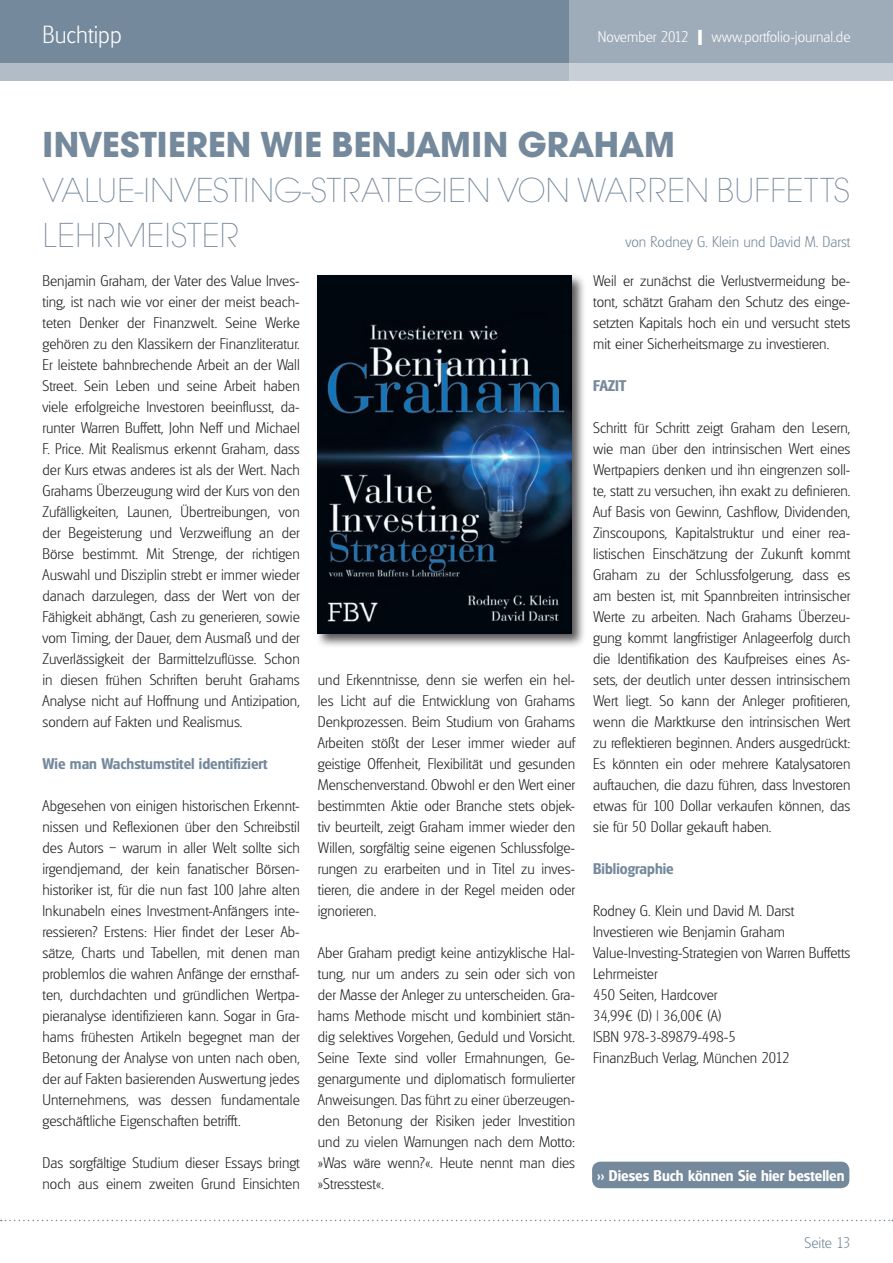
<style>
.page{position:relative;width:893px;height:1263px;background:#fff}
.page>*{position:absolute;margin:0;border:0;box-sizing:border-box;transform-origin:0 0}
.t1{font:700 37.5px "Avignon";color:#75899c}
.t2{font:200 36px/45px "Avignon";color:#75899c}
.t3{font:200 24px "Glasgow Serial";color:#fff}
.t4{font:200 15px/21px "Glasgow Serial";color:#231f20;text-align:justify}
.t5{font:700 15px "Glasgow Serial";color:#75899c}
.t6{font:200 15px "Glasgow Serial";color:#75899c}
.t7{font:200 15px "Glasgow Serial";color:#fff}
.t8{font:700 15px "Glasgow Serial";color:#fff}
.s1{font-weight:700;font-size:21px}
</style>
<div class="page">
<div style="left:0;top:0;width:893px;height:81px;background:#75899c"></div>
<div style="left:0;top:64px;width:893px;height:17px;background:#b1bcc7"></div>
<svg style="left:570px;top:0;width:323px;height:81px;background:#a7b3bf"></svg>
<svg style="left:1px;top:1220px;width:892px;height:1px"></svg>
<div style="left:592px;top:1161px;width:257px;height:27px;background:#75899c;border-radius:9px"></div>
<div style="left:315px;top:273px;width:271px;height:375px;background:#231f20;opacity:.75"></div>
<img style="left:318px;top:275px;width:254px;height:359px">
<h3 class="t3" style="left:43px;top:20px;width:81px">Buchtipp</h3>
<p class="t7" style="left:598px;top:27px;width:254px">November 2012 <span class="s1">I</span> www.portfolio-journal.de</p>
<h1 class="t1" style="left:43px;top:121px;width:634px">INVESTIEREN WIE BENJAMIN GRAHAM</h1>
<h2 class="t2" style="left:43px;top:168px;width:809px">VALUE-I NVESTING-STRATEGIEN VON WARREN BUFFETTS<br>LEHRMEISTER</h2>
<p class="t6" style="left:626px;top:232px;width:226px">von Rodney G. Klein und David M. Darst</p>
<p class="t4" style="left:43px;top:270px;width:259px">Benjamin Graham, der Vater des Value Inves&shy;ting, ist nach wie vor einer der meist beach&shy;teten Denker der Finanzwelt. Seine Werke gehören zu den Klassikern der Finanzliteratur.<br>Er leistete bahnbrechende Arbeit an der Wall Street. Sein Leben und seine Arbeit haben viele erfolgreiche Investoren beeinflusst, da&shy;runter Warren Buffett, John Neff und Michael F. Price. Mit Realismus erkennt Graham, dass der Kurs etwas anderes ist als der Wert. Nach Grahams Überzeugung wird der Kurs von den Zufälligkeiten, Launen, Übertreibungen, von der Begeisterung und Verzweiflung an der Börse bestimmt. Mit Strenge, der richtigen Auswahl und Disziplin strebt er immer wieder danach darzulegen, dass der Wert von der Fähigkeit abhängt, Cash zu generieren, sowie vom Timing, der Dauer, dem Ausmaß und der Zuverlässigkeit der Barmittelzuflüsse. Schon in diesen frühen Schriften beruht Grahams Analyse nicht auf Hoffnung und Antizipation, sondern auf Fakten und Realismus.</p>
<p class="t5" style="left:43px;top:754px;width:226px">Wie man Wachstumstitel identifiziert</p>
<p class="t4" style="left:43px;top:795px;width:259px">Abgesehen von einigen historischen Erkennt&shy;nissen und Reflexionen über den Schreibstil des Autors – warum in aller Welt sollte sich irgendjemand, der kein fanatischer Börsen&shy;historiker ist, für die nun fast 100 Jahre alten Inkunabeln eines Investment-Anfängers inte&shy;ressieren? Erstens: Hier findet der Leser Ab&shy;sätze, Charts und Tabellen, mit denen man problemlos die wahren Anfänge der ernsthaf&shy;ten, durchdachten und gründlichen Wertpa&shy;pieranalyse identifizieren kann. Sogar in Gra&shy;hams frühesten Artikeln begegnet man der Betonung der Analyse von unten nach oben, der auf Fakten basierenden Auswertung jedes Unternehmens, was dessen fundamentale geschäftliche Eigenschaften betrifft.</p>
<p class="t4" style="left:43px;top:1152px;width:259px">Das sorgfältige Studium dieser Essays bringt noch aus einem zweiten Grund Einsichten</p>
<p class="t4" style="left:318px;top:669px;width:259px">und Erkenntnisse, denn sie werfen ein hel&shy;les Licht auf die Entwicklung von Grahams Denkprozessen. Beim Studium von Grahams Arbeiten stößt der Leser immer wieder auf geistige Offenheit, Flexibilität und gesunden Menschenverstand. Obwohl er den Wert einer bestimmten Aktie oder Branche stets objek&shy;tiv beurteilt, zeigt Graham immer wieder den Willen, sorgfältig seine eigenen Schlussfolge&shy;rungen zu erarbeiten und in Titel zu inves&shy;tieren, die andere in der Regel meiden oder ignorieren.</p>
<p class="t4" style="left:318px;top:942px;width:259px">Aber Graham predigt keine antizyklische Hal&shy;tung, nur um anders zu sein oder sich von der Masse der Anleger zu unterscheiden. Gra&shy;hams Methode mischt und kombiniert stän&shy;dig selektives Vorgehen, Geduld und Vorsicht.<br>Seine Texte sind voller Ermahnungen, Ge&shy;genargumente und diplomatisch formulierter Anweisungen. Das führt zu einer überzeugen&shy;den Betonung der Risiken jeder Investition und zu vielen Warnungen nach dem Motto: »Was wäre wenn?«. Heute nennt man dies »Stresstest«.</p>
<p class="t4" style="left:593px;top:270px;width:259px">Weil er zunächst die Verlustvermeidung be&shy;tont, schätzt Graham den Schutz des einge&shy;setzten Kapitals hoch ein und versucht stets mit einer Sicherheitsmarge zu investieren.</p>
<p class="t5" style="left:593px;top:376px;width:34px">FAZIT</p>
<p class="t4" style="left:593px;top:417px;width:259px">Schritt für Schritt zeigt Graham den Lesern, wie man über den intrinsischen Wert eines Wertpapiers denken und ihn eingrenzen soll&shy;te, statt zu versuchen, ihn exakt zu definieren.<br>Auf Basis von Gewinn, Cashflow, Dividenden, Zinscoupons, Kapitalstruktur und einer rea&shy;listischen Einschätzung der Zukunft kommt Graham zu der Schlussfolgerung, dass es am besten ist, mit Spannbreiten intrinsischer Werte zu arbeiten. Nach Grahams Überzeu&shy;gung kommt langfristiger Anlageerfolg durch die Identifikation des Kaufpreises eines As&shy;sets, der deutlich unter dessen intrinsischem Wert liegt. So kann der Anleger profitieren, wenn die Marktkurse den intrinsischen Wert zu reflektieren beginnen. Anders ausgedrückt:<br>Es könnten ein oder mehrere Katalysatoren auftauchen, die dazu führen, dass Investoren etwas für 100 Dollar verkaufen können, das sie für 50 Dollar gekauft haben.</p>
<p class="t5" style="left:593px;top:859px;width:82px">Bibliographie</p>
<p class="t4" style="left:593px;top:900px;width:259px;text-align:left">Rodney G. Klein und David M. Darst<br>Investieren wie Benjamin Graham<br>Value-Investing-Strategien von Warren Buffetts<br>Lehrmeister<br>450 Seiten, Hardcover<br>34,99€ (D) | 36,00€ (A)<br>ISBN 978-3-89879-498-5<br>FinanzBuch Verlag, München 2012</p>
<p class="t8" style="left:597px;top:1166px;width:249px">&gt;&gt; Dieses Buch können Sie hier bestellen</p>
<p class="t6" style="left:805px;top:1234px;width:47px">Seite 13</p>
</div>
